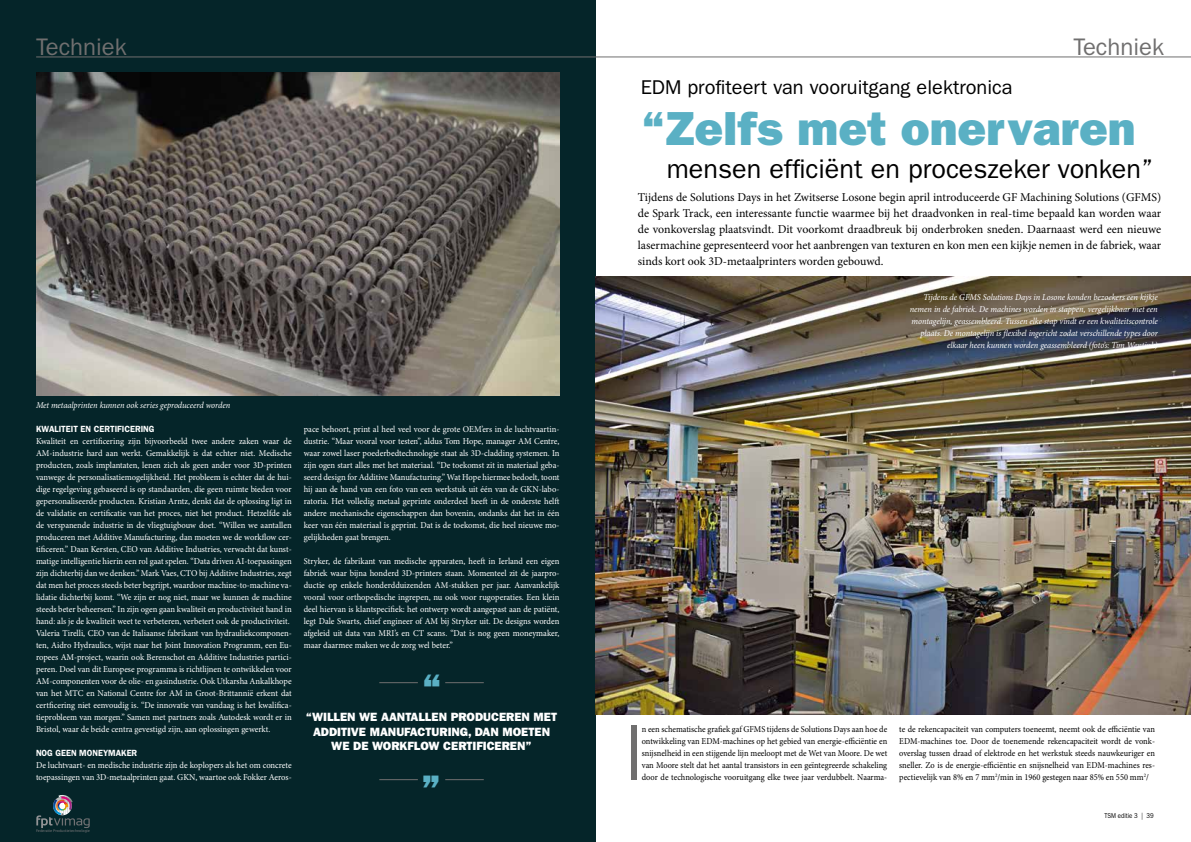
<style>
.page{position:relative;width:1191px;height:842px;background:#fff}
.page>*{position:absolute;margin:0;border:0;box-sizing:border-box;transform-origin:0 0}
.t1{font:73.9px "Avant Garde";color:#706f6f;scale:.93 1}
.t2{font:800 48px "Franklin Gothic";color:#5ab0c4}
.t3{font:800 40px "Franklin Gothic";color:#5ab0c4}
.t4{font:27px "Franklin Gothic";color:#000}
.t5{font:24px "Franklin Gothic";color:#706f6f}
.t6{font:20px "Franklin Gothic";color:#000}
.t7{font:12px/16px "Minion Pro";letter-spacing:-.005em;color:#000;text-align:justify}
.t8{font:800 12px/14.4px "Franklin Gothic";color:#fff;text-align:center}
.t9{font:9px/12px "Minion Pro";color:#fff;text-align:justify;scale:.95 1}
.t10{font:9px/12px "Minion Pro";color:#000;text-align:justify;scale:.93 1}
.t11{font:italic 9px/12px "Minion Pro";letter-spacing:-.005em;color:#fff;text-align:right;scale:.94 1}
.t12{font:600 9px "Franklin Gothic";color:#fff;scale:.95 1}
.t13{font:7px "Franklin Gothic";color:#000;scale:.86 1}
.t14{font:3.7px "Ubuntu";color:#707173}
</style>
<div class="page">
<div style="left:0;top:0;width:595px;height:842px;background:#052529"></div>
<hr style="left:36px;top:57px;width:559px;height:1px;background:#706f6f">
<svg style="left:36px;top:795px;width:54px;height:33px"></svg>
<img style="left:36px;top:72px;width:523px;height:324px">
<hr style="left:379px;top:682px;width:39px;height:1px;background:#706f6f">
<hr style="left:445px;top:682px;width:39px;height:1px;background:#706f6f">
<hr style="left:445px;top:779px;width:39px;height:1px;background:#706f6f">
<hr style="left:379px;top:779px;width:39px;height:1px;background:#706f6f">
<img style="left:595px;top:276px;width:596px;height:438px">
<hr style="left:595px;top:57px;width:596px;height:1px;background:#706f6f">
<h3 class="t5" style="left:36px;top:33px;width:92px">Techniek</h3>
<p class="t11" style="left:36px;top:399px;width:208px">Met metaalprinten kunnen ook series geproduceerd worden</p>
<p class="t12" style="left:36px;top:424px;width:126px">KWALITEIT EN CERTIFICERING</p>
<p class="t9" style="left:36px;top:435px;width:271px;text-align:left">Kwaliteit en certificering zijn bijvoorbeeld twee andere zaken waar de AM-industrie hard aan werkt. Gemakkelijk is dat echter niet. Medische producten, zoals implantaten, lenen zich als geen ander voor 3D-printen vanwege de personalisatiemogelijkheid. Het probleem is echter dat de hui&shy;dige regelgeving gebaseerd is op standaarden, die geen ruimte bieden voor gepersonaliseerde producten. Kristian Arntz, denkt dat de oplossing ligt in de validatie en certificatie van het proces, niet het product. Hetzelfde als de verspanende industrie in de vliegtuigbouw doet. “Willen we aantallen produceren met Additive Manufacturing, dan moeten we de workflow cer&shy;tificeren.” Daan Kersten, CEO van Additive Industries, verwacht dat kunst&shy;matige intelligentie hierin een rol gaat spelen. “Data driven AI-toepassingen zijn dichterbij dan we denken.” Mark Vaes, CTO bij Additive Industries, zegt dat men het proces steeds beter begrijpt, waardoor machine-to-machine va&shy;lidatie dichterbij komt. “We zijn er nog niet, maar we kunnen de machine steeds beter beheersen.” In zijn ogen gaan kwaliteit en productiviteit hand in hand: als je de kwaliteit weet te verbeteren, verbetert ook de productiviteit.<br>Valeria Tirelli, CEO van de Italiaanse fabrikant van hydrauliekcomponen&shy;ten, Aidro Hydraulics, wijst naar het Joint Innovation Programm, een Eu&shy;ropees AM-project, waarin ook Berenschot en Additive Industries partici&shy;peren. Doel van dit Europese programma is richtlijnen te ontwikkelen voor AM-componenten voor de olie- en gasindustrie. Ook Utkarsha Ankalkhope van het MTC en National Centre for AM in Groot-Brittannië erkent dat certficering niet eenvoudig is. “De innovatie van vandaag is het kwalifica&shy;tieprobleem van morgen.” Samen met partners zoals Autodesk wordt er in Bristol, waar de beide centra gevestigd zijn, aan oplossingen gewerkt.</p>
<p class="t12" style="left:36px;top:748px;width:108px">NOG GEEN MONEYMAKER</p>
<p class="t9" style="left:36px;top:759px;width:271px">De luchtvaart- en medische industrie zijn de koplopers als het om concrete toepassingen van 3D-metaalprinten gaat. GKN, waartoe ook Fokker Aeros-</p>
<p class="t9" style="left:304px;top:423px;width:271px">pace behoort, print al heel veel voor de grote OEM’ers in de luchtvaartin&shy;dustrie. “Maar vooral voor testen”, aldus Tom Hope, manager AM Centre, waar zowel laser poederbedtechnologie staat als 3D-cladding systemen. In zijn ogen start alles met het materiaal. “De toekomst zit in materiaal geba&shy;seerd design for Additive Manufacturing.” Wat Hope hiermee bedoelt, toont hij aan de hand van een foto van een werkstuk uit één van de GKN-labo&shy;ratoria. Het volledig metaal geprinte onderdeel heeft in de onderste helft andere mechanische eigenschappen dan bovenin, ondanks dat het in één keer van één materiaal is geprint. Dat is de toekomst, die heel nieuwe mo&shy;gelijkheden gaat brengen.</p>
<p class="t9" style="left:304px;top:555px;width:271px">Stryker, de fabrikant van medische apparaten, heeft in Ierland een eigen fabriek waar bijna honderd 3D-printers staan. Momenteel zit de jaarpro&shy;ductie op enkele honderdduizenden AM-stukken per jaar. Aanvankelijk vooral voor orthopedische ingrepen, nu ook voor rugoperaties. Een klein deel hiervan is klantspecifiek: het ontwerp wordt aangepast aan de patiënt, legt Dale Swarts, chief engineer of AM bij Stryker uit. De designs worden afgeleid uit data van MRI’s en CT scans. “Dat is nog geen moneymaker, maar daarmee maken we de zorg wel beter.”</p>
<h3 class="t3" style="left:421px;top:665px;width:22px">“</h3>
<h3 class="t8" style="left:306px;top:710px;width:253px">“WILLEN WE AANTALLEN PRODUCEREN MET<br>ADDITIVE MANUFACTURING, DAN MOETEN<br>WE DE WORKFLOW CERTIFICEREN”</h3>
<h3 class="t3" style="left:441px;top:797px;width:22px;rotate:-180deg">“</h3>
<p class="t14" style="left:36px;top:828px;width:55px">Federatie Productietechnologie</p>
<h3 class="t6" style="left:640px;top:76px;width:373px">EDM profiteert van vooruitgang elektronica</h3>
<h3 class="t5" style="left:1073px;top:33px;width:92px">Techniek</h3>
<h2 class="t2" style="left:640px;top:100px;width:496px">“Zelfs met onervaren</h2>
<h3 class="t4" style="left:666px;top:153px;width:488px">mensen efficiënt en proceszeker vonken”</h3>
<p class="t7" style="left:638px;top:189px;width:525px">Tijdens de Solutions Days in het Zwitserse Losone begin april introduceerde GF Machining Solutions (GFMS) de Spark Track, een interessante functie waarmee bij het draadvonken in real-time bepaald kan worden waar de vonkoverslag plaatsvindt. Dit voorkomt draadbreuk bij onderbroken sneden. Daarnaast werd een nieuwe lasermachine gepresenteerd voor het aanbrengen van texturen en kon men een kijkje nemen in de fabriek, waar sinds kort ook 3D-metaalprinters worden gebouwd.</p>
<p class="t11" style="left:909px;top:291px;width:265px">Tijdens de GFMS Solutions Days in Losone konden bezoekers een kijkje nemen in de fabriek. De machines worden in stappen, vergelijkbaar met een montagelijn, geassembleerd. Tussen elke stap vindt er een kwaliteitscontrole plaats. De montagelijn is flexibel ingericht zodat verschillende types door elkaar heen kunnen worden geassembleerd (foto’s: Tim Wentink)</p>
<h1 class="t1" style="left:626px;top:709px;width:18px">I</h1>
<p class="t10" style="left:642px;top:723px;width:265px">n een schematische grafiek gaf GFMS tijdens de Solutions Days aan hoe de ontwikkeling van EDM-machines op het gebied van energie-efficiëntie en snijsnelheid in een stijgende lijn meeloopt met de Wet van Moore. De wet van Moore stelt dat het aantal transistors in een geïntegreerde schakeling door de technologische vooruitgang elke twee jaar verdubbelt. Naarma-</p>
<p class="t10" style="left:899px;top:723px;width:276px">te de rekencapaciteit van computers toeneemt, neemt ook de efficiëntie van EDM-machines toe. Door de toenemende rekencapaciteit wordt de vonk&shy;overslag tussen draad of elektrode en het werkstuk steeds nauwkeuriger en sneller. Zo is de energie-efficiëntie en snijsnelheid van EDM-machines res&shy;pectievelijk van 8% en 7 mm<sup>2</sup>/min in 1960 gestegen naar 85% en 550 mm<sup>2</sup>/</p>
<p class="t13" style="left:1104px;top:812px;width:59px">TSM editie 3 | 39</p>
</div>
